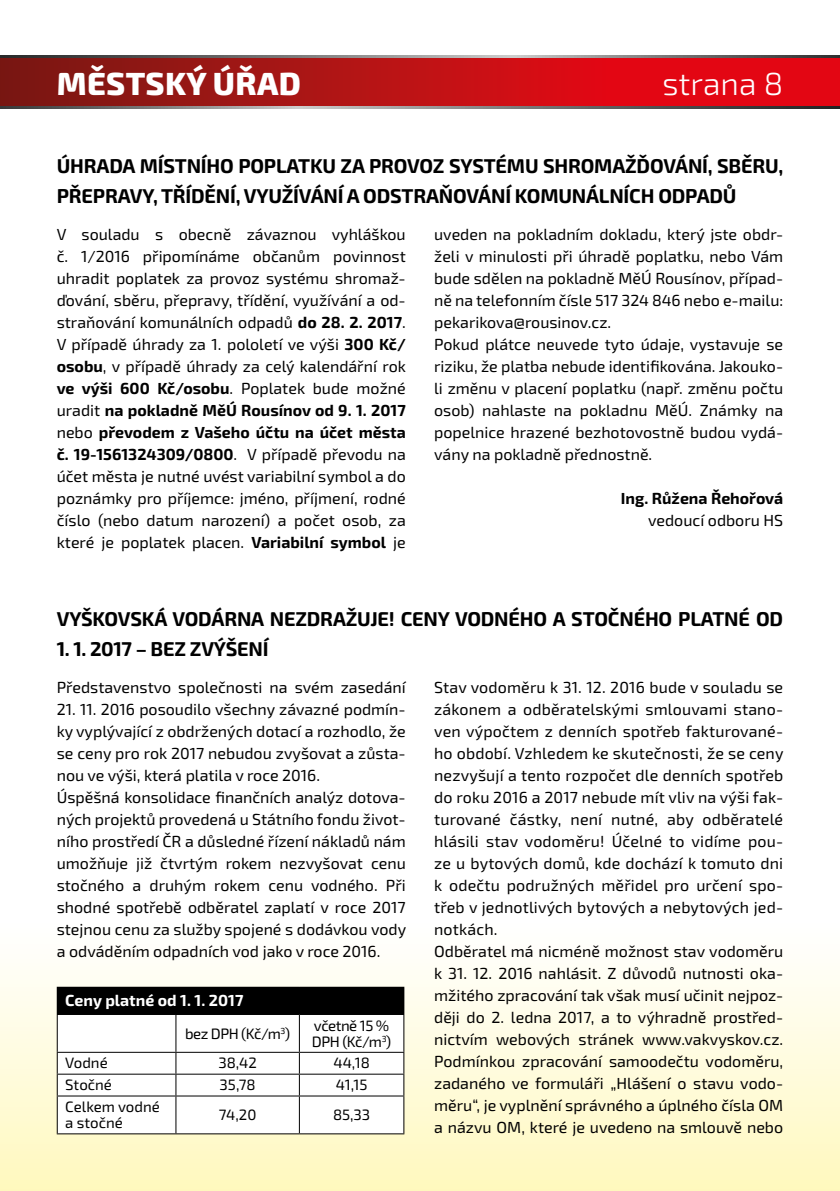
<style>
.page{position:relative;width:840px;height:1191px;background:#fff}
.page>*{position:absolute;margin:0;border:0;box-sizing:border-box;transform-origin:0 0}
.t1{font:800 32px "Exo 2.0";letter-spacing:.01em;color:#fff}
.t2{font:300 32px "Exo 2.0";color:#fff}
.t3{font:700 20px/30px "Exo 2.0";letter-spacing:-.01em;color:#000}
.t4{font:16px/22px "Exo 2.0";color:#000}
.t5{font:700 16px "Exo 2.0";color:#fff}
.t6{font:700 16px "Exo 2.0";color:#000}
.t7{font:15px/16px "Exo 2.0";color:#000}
.t8{font:15px/16px "Exo 2.0";letter-spacing:-.03em;color:#000}
.s1{font-weight:700}
</style>
<div class="page">
<svg style="left:0;top:57px;width:839px;height:50px;background:#b71317"></svg>
<svg style="left:0;top:55px;width:839px;height:2px;background:#757474"></svg>
<svg style="left:0;top:107px;width:839px;height:2px;background:#747374"></svg>
<svg style="left:0;top:970px;width:839px;height:221px;background:#fefad7"></svg>
<div style="left:57px;top:987px;width:346px;height:27px;background:#000"></div>
<svg style="left:58px;top:1015px;width:345px;height:118px"></svg>
<hr style="left:57px;top:986px;width:119px;height:1px;background:#000">
<hr style="left:176px;top:986px;width:123px;height:1px;background:#000">
<hr style="left:299px;top:986px;width:105px;height:1px;background:#000">
<svg style="left:403px;top:987px;width:1px;height:27px"></svg>
<hr style="left:57px;top:1014px;width:119px;height:1px;background:#000">
<hr style="left:57px;top:1015px;width:1px;height:36px;background:#000">
<hr style="left:176px;top:1014px;width:123px;height:1px;background:#000">
<hr style="left:175px;top:1015px;width:1px;height:36px;background:#000">
<hr style="left:299px;top:1014px;width:105px;height:1px;background:#000">
<hr style="left:299px;top:1015px;width:1px;height:36px;background:#000">
<hr style="left:403px;top:1015px;width:1px;height:36px;background:#000">
<hr style="left:57px;top:1051px;width:119px;height:1px;background:#000">
<hr style="left:176px;top:1051px;width:123px;height:1px;background:#000">
<hr style="left:299px;top:1051px;width:105px;height:1px;background:#000">
<hr style="left:57px;top:1073px;width:119px;height:1px;background:#000">
<svg style="left:57px;top:1052px;width:1px;height:43px"></svg>
<hr style="left:176px;top:1073px;width:123px;height:1px;background:#000">
<svg style="left:175px;top:1052px;width:1px;height:43px"></svg>
<hr style="left:299px;top:1073px;width:105px;height:1px;background:#000">
<svg style="left:299px;top:1052px;width:1px;height:43px"></svg>
<svg style="left:403px;top:1052px;width:1px;height:43px"></svg>
<hr style="left:57px;top:1095px;width:119px;height:1px;background:#000">
<hr style="left:57px;top:1096px;width:1px;height:37px;background:#000">
<hr style="left:176px;top:1095px;width:123px;height:1px;background:#000">
<hr style="left:175px;top:1096px;width:1px;height:37px;background:#000">
<hr style="left:299px;top:1095px;width:105px;height:1px;background:#000">
<hr style="left:299px;top:1096px;width:1px;height:37px;background:#000">
<hr style="left:403px;top:1096px;width:1px;height:37px;background:#000">
<hr style="left:57px;top:1133px;width:119px;height:1px;background:#000">
<hr style="left:176px;top:1133px;width:123px;height:1px;background:#000">
<hr style="left:299px;top:1133px;width:105px;height:1px;background:#000">
<h1 class="t1" style="left:57px;top:64px;width:245px">MĚSTSKÝ ÚŘAD</h1>
<h1 class="t2" style="left:662px;top:65px;width:122px">strana 8</h1>
<p class="t3" style="left:57px;top:151px;width:727px">ÚHRADA MÍSTNÍHO POPLATKU ZA PROVOZ SYSTÉMU SHROMAŽĎOVÁNÍ, SBĚRU,<br>PŘEPRAVY, TŘÍDĚNÍ, VYUŽÍVÁNÍ A ODSTRAŇOVÁNÍ KOMUNÁLNÍCH ODPADŮ</p>
<p class="t4" style="left:57px;top:223px;width:350px;text-align:justify">V souladu s obecně závaznou vyhláškou č. 1/2016 připomínáme občanům povinnost uhradit poplatek za provoz systému shromaž&shy;ďování, sběru, přepravy, třídění, využívání a od&shy;straňování komunálních odpadů <span class="s1">do 28. 2. 2017</span>.<br>V případě úhrady za 1. pololetí ve výši <span class="s1">300 Kč/ osobu</span>, v případě úhrady za celý kalendářní rok <span class="s1">ve výši 600 Kč/osobu</span>. Poplatek bude možné uradit <span class="s1">na pokladně MěÚ Rousínov od 9. 1. 2017 </span>nebo <span class="s1">převodem z Vašeho účtu na účet města č. 19-1561324309/0800</span>. V případě převodu na účet města je nutné uvést variabilní symbol a do poznámky pro příjemce: jméno, příjmení, rodné číslo (nebo datum narození) a počet osob, za které je poplatek placen. <span class="s1">Variabilní symbol</span> je</p>
<p class="t4" style="left:434px;top:223px;width:350px">uveden na pokladním dokladu, který jste obdr&shy;želi v minulosti při úhradě poplatku, nebo Vám bude sdělen na pokladně MěÚ Rousínov, případ&shy;ně na telefonním čísle 517 324 846 nebo e-mailu: pekarikova@rousinov.cz.<br>Pokud plátce neuvede tyto údaje, vystavuje se riziku, že platba nebude identifikována. Jakouko&shy;li změnu v placení poplatku (např. změnu počtu osob) nahlaste na pokladnu MěÚ. Známky na popelnice hrazené bezhotovostně budou vydá&shy;vány na pokladně přednostně.</p>
<p class="t6" style="left:620px;top:489px;width:164px">Ing. Růžena Řehořová</p>
<p class="t4" style="left:647px;top:509px;width:136px">vedoucí odboru HS</p>
<p class="t3" style="left:57px;top:604px;width:727px">VYŠKOVSKÁ VODÁRNA NEZDRAŽUJE! CENY VODNÉHO A STOČNÉHO PLATNÉ OD</p>
<p class="t3" style="left:57px;top:634px;width:213px">1. 1. 2017 – BEZ ZVÝŠENÍ</p>
<p class="t4" style="left:57px;top:676px;width:350px">Představenstvo společnosti na svém zasedání</p>
<p class="t4" style="left:57px;top:698px;width:351px">21. 11. 2016 posoudilo všechny závazné podmín&shy;ky vyplývající z obdržených dotací a rozhodlo, že se ceny pro rok 2017 nebudou zvyšovat a zůsta&shy;nou ve výši, která platila v roce 2016.<br>Úspěšná konsolidace finančních analýz dotova&shy;ných projektů provedená u Státního fondu život&shy;ního prostředí ČR a důsledné řízení nákladů nám umožňuje již čtvrtým rokem nezvyšovat cenu stočného a druhým rokem cenu vodného. Při shodné spotřebě odběratel zaplatí v roce 2017 stejnou cenu za služby spojené s dodávkou vody a odváděním odpadních vod jako v roce 2016.</p>
<p class="t5" style="left:65px;top:991px;width:180px">Ceny platné od 1. 1. 2017</p>
<p class="t7" style="left:185px;top:1025px;width:107px">bez DPH (Kč/m<sup>3</sup>)</p>
<p class="t8" style="left:312px;top:1017px;width:81px">včetně 15 %<br>DPH (Kč/m<sup>3</sup>)</p>
<p class="t7" style="left:65px;top:1055px;width:44px">Vodné</p>
<p class="t7" style="left:218px;top:1055px;width:40px">38,42</p>
<p class="t7" style="left:333px;top:1055px;width:38px">44,18</p>
<p class="t7" style="left:65px;top:1077px;width:48px">Stočné</p>
<p class="t7" style="left:219px;top:1077px;width:38px">35,78</p>
<p class="t7" style="left:335px;top:1077px;width:33px">41,15</p>
<p class="t7" style="left:65px;top:1099px;width:96px">Celkem vodné a stočné</p>
<p class="t7" style="left:219px;top:1107px;width:39px">74,20</p>
<p class="t7" style="left:333px;top:1107px;width:39px">85,33</p>
<p class="t4" style="left:434px;top:676px;width:351px">Stav vodoměru k 31. 12. 2016 bude v souladu se zákonem a odběratelskými smlouvami stano&shy;ven výpočtem z denních spotřeb fakturované&shy;ho období. Vzhledem ke skutečnosti, že se ceny nezvyšují a tento rozpočet dle denních spotřeb do roku 2016 a 2017 nebude mít vliv na výši fak&shy;turované částky, není nutné, aby odběratelé hlásili stav vodoměru! Účelné to vidíme pou&shy;ze u bytových domů, kde dochází k tomuto dni k odečtu podružných měřidel pro určení spo&shy;třeb v jednotlivých bytových a nebytových jed&shy;notkách.<br>Odběratel má nicméně možnost stav vodoměru k 31. 12. 2016 nahlásit. Z důvodů nutnosti oka&shy;mžitého zpracování tak však musí učinit nejpoz&shy;ději do 2. ledna 2017, a to výhradně prostřed&shy;nictvím webových stránek www.vakvyskov.cz.<br>Podmínkou zpracování samoodečtu vodoměru, zadaného ve formuláři „Hlášení o stavu vodo&shy;měru“, je vyplnění správného a úplného čísla OM a názvu OM, které je uvedeno na smlouvě nebo</p>
</div>
